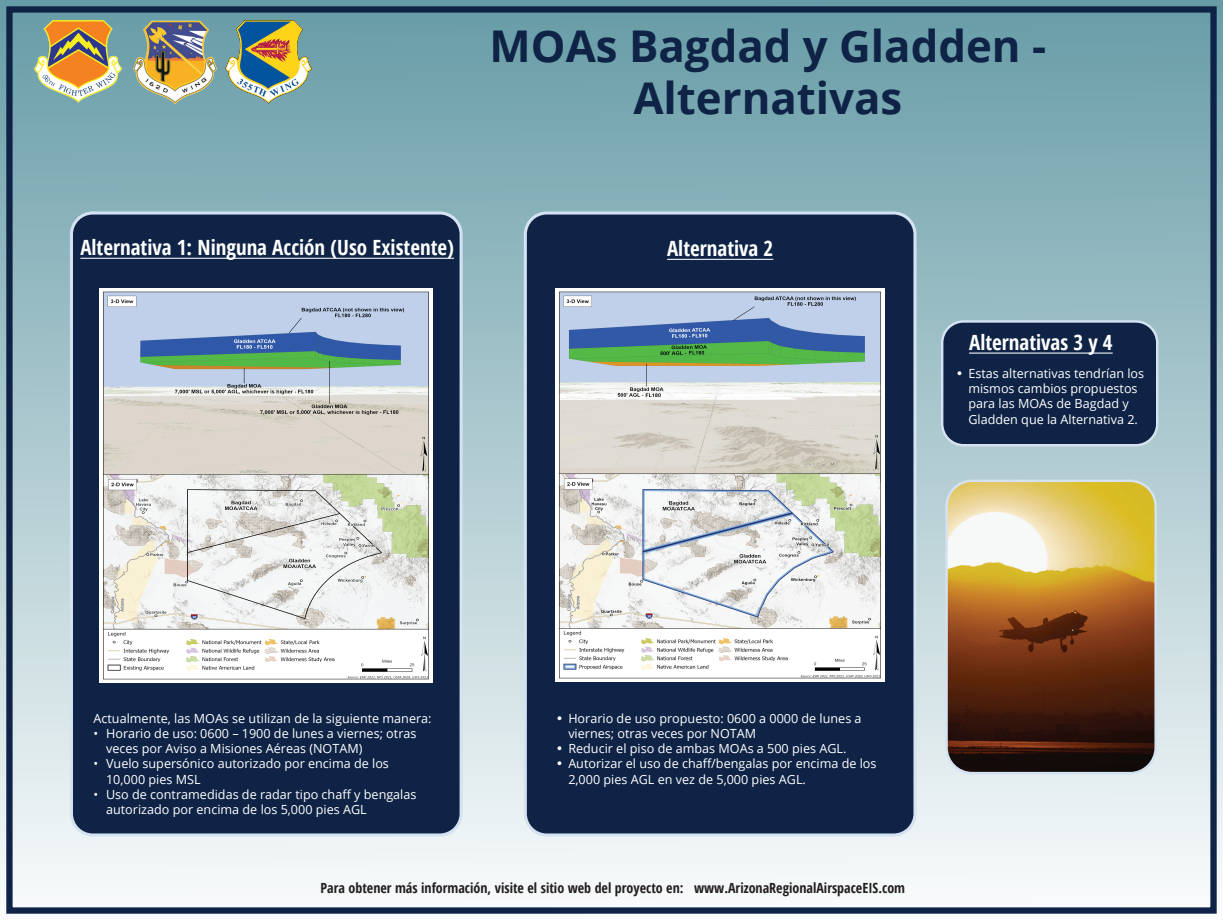
<style>
.page{position:relative;width:1223px;height:920px;background:#fff}
.page>*{position:absolute;margin:0;border:0;box-sizing:border-box;transform-origin:0 0}
.t1{font:700 43.75px/52.5px "Open Sans";color:#0e2345;text-align:center}
.t2{font:700 condensed 21px "Open Sans";color:#fff}
.t3{font:700 condensed 14px "Open Sans";color:#231f20}
.t4{font:12.6px/15.1px "Open Sans";color:#fff}
.s1{font-family:"ITC Avant Garde Pro"}
</style>
<div class="page">
<div style="left:0;top:0;width:1222px;height:920px;background:linear-gradient(to bottom,#679ca7,#f8fafb)"></div>
<div style="left:6px;top:6px;width:1210px;height:907px;border:6px solid #0e2345"></div>
<div style="left:71px;top:213px;width:390px;height:622px;background:#0e2345;border-radius:21px"></div>
<div style="left:70px;top:211px;width:392px;height:625px;border:3px solid #d4e2f1;border-radius:21px"></div>
<div style="left:525px;top:213px;width:389px;height:622px;background:#0e2345;border-radius:21px"></div>
<div style="left:523px;top:211px;width:393px;height:625px;border:3px solid #d4e2f1;border-radius:21px"></div>
<img style="left:100px;top:289px;width:333px;height:393px">
<img style="left:555px;top:289px;width:329px;height:392px">
<div style="left:942px;top:321px;width:214px;height:124px;background:#0e2345;border-radius:21px"></div>
<div style="left:940px;top:320px;width:218px;height:126px;border:2px solid #d4e2f1;border-radius:21px"></div>
<hr style="left:968px;top:353px;width:144px;height:1px;background:#fff">
<hr style="left:80px;top:258px;width:374px;height:1px;background:#fff">
<hr style="left:667px;top:259px;width:106px;height:1px;background:#fff">
<img style="left:946px;top:481px;width:209px;height:292px">
<div style="left:945px;top:479px;width:211px;height:295px;border:2px solid #d4e2f1;border-radius:26px"></div>
<img style="left:35px;top:20px;width:86px;height:83px">
<img style="left:134px;top:19px;width:82px;height:87px">
<img style="left:225px;top:20px;width:86px;height:84px">
<h1 class="t1" style="left:489px;top:19px;width:558px">MOAs Bagdad y Gladden -<br>Alternativas</h1>
<h2 class="t2" style="left:80px;top:232px;width:375px">Alternativa 1: Ninguna Acción (Uso Existente)</h2>
<h2 class="t2" style="left:667px;top:233px;width:108px">Alternativa 2</h2>
<h2 class="t2" style="left:968px;top:327px;width:145px">Alternativas 3 y 4</h2>
<p class="t4" style="left:955px;top:366px;width:190px;text-align:center"><span class="s1">•</span> Estas alternativas tendrían los mismos cambios propuestos para las MOAs de Bagdad y<br>Gladden que la Alternativa 2.</p>
<p class="t4" style="left:93px;top:710px;width:339px">Actualmente, las MOAs se utilizan de la siguiente manera:</p>
<p class="t4" style="left:106px;top:726px;width:312px;text-indent:-13px">• Horario de uso: 0600 – 1900 de lunes a viernes; otras veces por Aviso a Misiones Aéreas (NOTAM)</p>
<p class="t4" style="left:106px;top:756px;width:284px;text-indent:-13px">• Vuelo supersónico autorizado por encima de los<br>10,000 pies MSL</p>
<p class="t4" style="left:106px;top:786px;width:312px;text-indent:-13px">• Uso de contramedidas de radar tipo chaff y bengalas autorizado por encima de los 5,000 pies AGL</p>
<p class="t4" style="left:568px;top:710px;width:295px;text-indent:-13px"><span class="s1">•</span> Horario de uso propuesto: 0600 a 0000 de lunes a viernes; otras veces por NOTAM</p>
<p class="t4" style="left:555px;top:741px;width:292px"><span class="s1">•</span> Reducir el piso de ambas MOAs a 500 pies AGL.</p>
<p class="t4" style="left:568px;top:756px;width:309px;text-indent:-13px"><span class="s1">•</span> Autorizar el uso de chaff/bengalas por encima de los<br>2,000 pies AGL en vez de 5,000 pies AGL.</p>
<p class="t3" style="left:320px;top:878px;width:586px">Para obtener más información, visite el sitio web del proyecto en: www.ArizonaRegionalAirspaceEIS.com</p>
</div>
